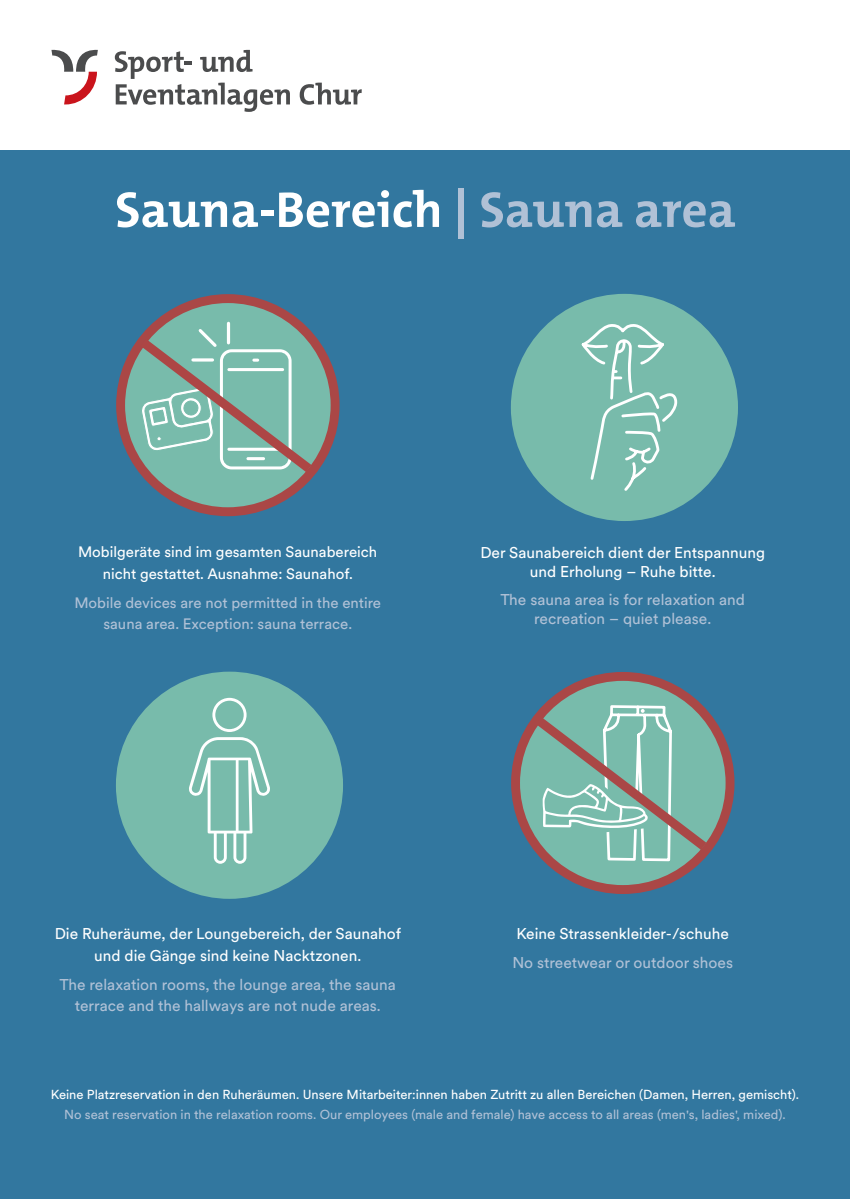
<style>
.page{position:relative;width:850px;height:1199px;background:#fff}
.page>*{position:absolute;margin:0;border:0;box-sizing:border-box;transform-origin:0 0}
.t1{font:700 50.7px "The Mix B W7";color:#fff}
.t2{font:15.5px/18.9px "Circulargraubuenden";color:#b0c1d6;text-align:center}
.t3{font:15.5px/18.9px "Circulargraubuenden";color:#fff;text-align:center}
.t4{font:14.9px/21.5px "Circulargraubuenden";color:#b0c1d6;text-align:center}
.t5{font:14.9px/21.5px "Circulargraubuenden";color:#fff;text-align:center}
.t6{font:12.9px "Circulargraubuenden";color:#fff}
.t7{font:12.9px "Circulargraubuenden";color:#b0c1d6}
.s1{color:#b0c1d6}
</style>
<div class="page">
<div style="left:0;top:150px;width:850px;height:1049px;background:#32779f"></div>
<svg style="left:51px;top:50px;width:47px;height:54px"></svg>
<svg style="left:115px;top:50px;width:175px;height:62px"></svg>
<svg style="left:300px;top:83px;width:62px;height:22px"></svg>
<svg style="left:118px;top:295px;width:220px;height:220px;background:#86988c"></svg>
<div style="left:116px;top:294px;width:224px;height:222px;border:9px solid #aa4746;border-radius:50%"></div>
<svg style="left:131px;top:320px;width:190px;height:161px;background:#86b2a6"></svg>
<div style="left:511px;top:294px;width:227px;height:227px;background:#78bbab;border-radius:50%"></div>
<svg style="left:581px;top:324px;width:97px;height:167px"></svg>
<div style="left:116px;top:671px;width:227px;height:227px;background:#78bbab;border-radius:50%"></div>
<svg style="left:189px;top:698px;width:81px;height:165px"></svg>
<svg style="left:513px;top:673px;width:220px;height:220px;background:#86998d"></svg>
<div style="left:511px;top:672px;width:223px;height:222px;border:9px solid #aa4746;border-radius:50%"></div>
<svg style="left:526px;top:704px;width:190px;height:158px;background:#87b3a7"></svg>
<h1 class="t1" style="left:115px;top:177px;width:622px">Sauna-Bereich <span class="s1">| Sauna area</span></h1>
<p class="t5" style="left:78px;top:540px;width:301px">Mobilgeräte sind im gesamten Saunabereich nicht gestattet. Ausnahme: Saunahof.</p>
<p class="t4" style="left:74px;top:591px;width:308px">Mobile devices are not permitted in the entire sauna area. Exception: sauna terrace.</p>
<p class="t3" style="left:480px;top:542px;width:286px">Der Saunabereich dient der Entspannung und Erholung – Ruhe bitte.</p>
<p class="t2" style="left:500px;top:590px;width:246px">The sauna area is for relaxation and recreation – quiet please.</p>
<p class="t3" style="left:55px;top:922px;width:348px;line-height:21.5px">Die Ruheräume, der Loungebereich, der Saunahof und die Gänge sind keine Nacktzonen.</p>
<p class="t2" style="left:60px;top:973px;width:338px;line-height:21.5px">The relaxation rooms, the lounge area, the sauna terrace and the hallways are not nude areas.</p>
<p class="t3" style="left:517px;top:924px;width:214px">Keine Strassenkleider-/schuhe</p>
<p class="t2" style="left:512px;top:952px;width:222px">No streetwear or outdoor shoes</p>
<p class="t6" style="left:51px;top:1085px;width:749px">Keine Platzreservation in den Ruheräumen. Unsere Mitarbeiter:innen haben Zutritt zu allen Bereichen (Damen, Herren, gemischt).</p>
<p class="t7" style="left:64px;top:1105px;width:723px">No seat reservation in the relaxation rooms. Our employees (male and female) have access to all areas (men's, ladies', mixed).</p>
</div>
